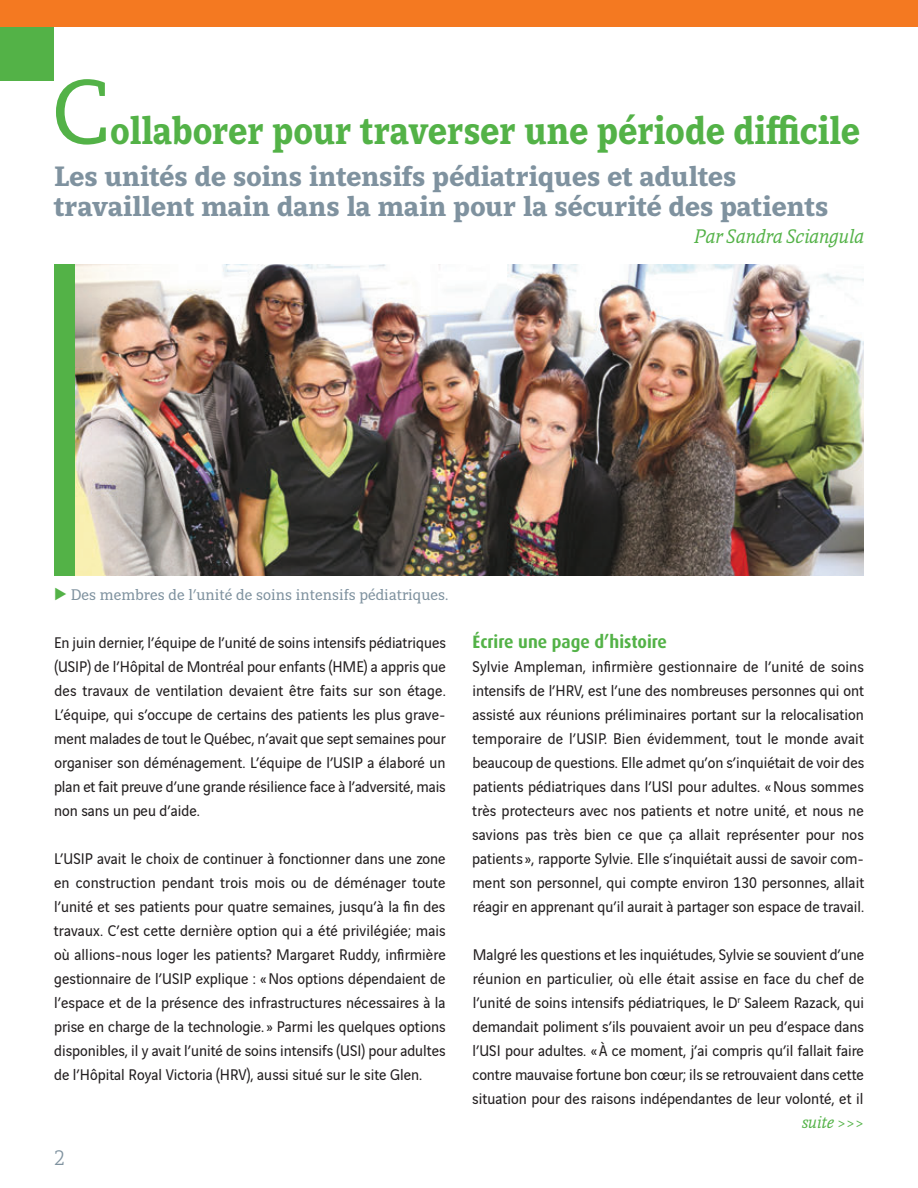
<style>
.page{position:relative;width:918px;height:1188px;background:#fff}
.page>*{position:absolute;margin:0;border:0;box-sizing:border-box;transform-origin:0 0}
.t1{font:99px "Vinci Serif";color:#53b247}
.t2{font:700 42px "Vinci Serif";color:#53b247;scale:.9 1}
.t3{font:700 30px/30px "Vinci Serif";color:#7f929f}
.t4{font:300 22.5px "Vinci Serif";color:#7f929f}
.t5{font:italic 21px "Vinci Serif";color:#53b247}
.t6{font:700 18px "Dax";color:#53b247;scale:.95 1}
.t7{font:italic 18px "Vinci Serif";color:#53b247}
.t8{font:16.5px/24px "Vinci Sans";color:#231f20;text-align:justify;scale:.95 1}
.t9{font:16.5px "Vinci Serif";color:#7f929f}
.s1{font-family:"Lucida Grande";font-size:15px;color:#53b247}
</style>
<div class="page">
<div style="left:0;top:14px;width:54px;height:67px;background:#53b247"></div>
<div style="left:0;top:0;width:918px;height:27px;background:#f47921"></div>
<img style="left:74px;top:264px;width:790px;height:312px">
<div style="left:54px;top:264px;width:20px;height:312px;background:#53b247"></div>
<h1 class="t1" style="left:54px;top:80px;width:58px">C</h1>
<h2 class="t2" style="left:111px;top:117px;width:834px">ollaborer pour traverser une période difficile</h2>
<h3 class="t3" style="left:54px;top:164px;width:776px">Les unités de soins intensifs pédiatriques et adultes travaillent main dans la main pour la sécurité des patients</h3>
<p class="t5" style="left:695px;top:229px;width:171px">Par Sandra Sciangula</p>
<p class="t9" style="left:54px;top:589px;width:396px"><span class="s1">▶</span> Des membres de l’unité de soins intensifs pédiatriques.</p>
<p class="t8" style="left:54px;top:632px;width:414px">En juin dernier, l’équipe de l’unité de soins intensifs pédiatriques (USIP) de l’Hôpital de Montréal pour enfants (HME) a appris que des travaux de ventilation devaient être faits sur son étage.<br>L’équipe, qui s’occupe de certains des patients les plus grave&shy;ment malades de tout le Québec, n’avait que sept semaines pour organiser son déménagement. L’équipe de l’USIP a élaboré un plan et fait preuve d’une grande résilience face à l’adversité, mais non sans un peu d’aide.</p>
<p class="t8" style="left:54px;top:848px;width:414px">L’USIP avait le choix de continuer à fonctionner dans une zone en construction pendant trois mois ou de déménager toute l’unité et ses patients pour quatre semaines, jusqu’à la fin des travaux. C’est cette dernière option qui a été privilégiée; mais où allions-nous loger les patients? Margaret Ruddy, infirmière gestionnaire de l’USIP explique : « Nos options dépendaient de l’espace et de la présence des infrastructures nécessaires à la prise en charge de la technologie. » Parmi les quelques options disponibles, il y avait l’unité de soins intensifs (USI) pour adultes de l’Hôpital Royal Victoria (HRV), aussi situé sur le site Glen.</p>
<h3 class="t4" style="left:54px;top:1150px;width:13px">2</h3>
<p class="t6" style="left:473px;top:632px;width:206px">Écrire une page d’histoire</p>
<p class="t8" style="left:472px;top:656px;width:414px">Sylvie Ampleman, infirmière gestionnaire de l’unité de soins intensifs de l’HRV, est l’une des nombreuses personnes qui ont assisté aux réunions préliminaires portant sur la relocalisation temporaire de l’USIP. Bien évidemment, tout le monde avait beaucoup de questions. Elle admet qu’on s’inquiétait de voir des patients pédiatriques dans l’USI pour adultes. « Nous sommes très protecteurs avec nos patients et notre unité, et nous ne savions pas très bien ce que ça allait représenter pour nos patients », rapporte Sylvie. Elle s’inquiétait aussi de savoir com&shy;ment son personnel, qui compte environ 130 personnes, allait réagir en apprenant qu’il aurait à partager son espace de travail.</p>
<p class="t8" style="left:472px;top:944px;width:414px">Malgré les questions et les inquiétudes, Sylvie se souvient d’une réunion en particulier, où elle était assise en face du chef de l’unité de soins intensifs pédiatriques, le D<sup>r</sup> Saleem Razack, qui demandait poliment s’ils pouvaient avoir un peu d’espace dans l’USI pour adultes. « À ce moment, j’ai compris qu’il fallait faire contre mauvaise fortune bon cœur; ils se retrouvaient dans cette situation pour des raisons indépendantes de leur volonté, et il</p>
<p class="t7" style="left:802px;top:1116px;width:63px">suite &gt;&gt;&gt;</p>
</div>
